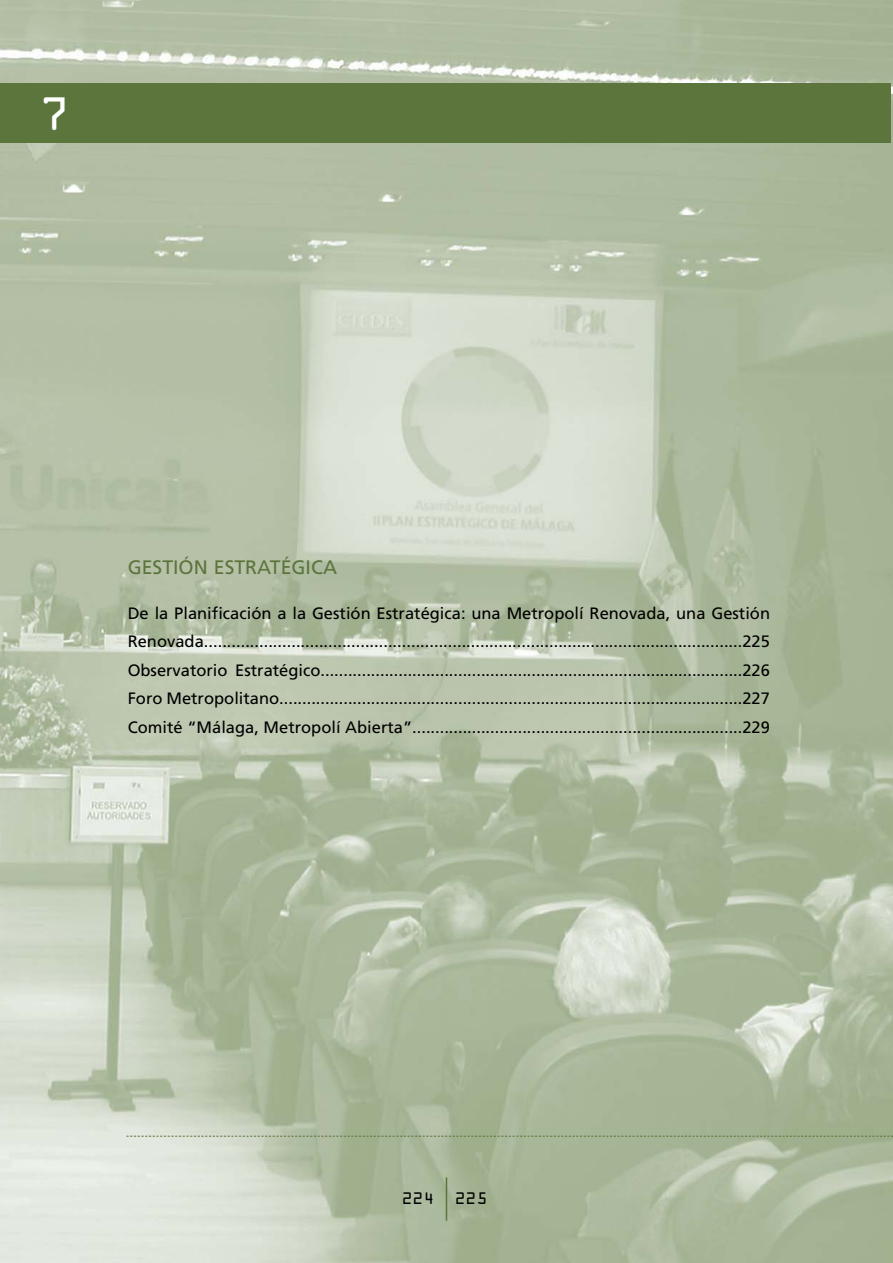
<style>
.page{position:relative;width:893px;height:1263px;background:#fff}
.page>*{position:absolute;margin:0;border:0;box-sizing:border-box;transform-origin:0 0}
.t1{font:42px "OCRA";color:#fff}
.t2{font:19.5px "Frutiger";color:#5b753c}
.t3{font:16.5px/28.5px "Frutiger";color:#000;text-align:justify}
.t4{font:15px "OCRA";color:#000}
</style>
<div class="page">
<img style="left:0;top:0;width:892px;height:1263px">
<hr style="left:446px;top:1177px;width:1px;height:44px;background:#5b753c">
<svg style="left:126px;top:1136px;width:766px;height:1px"></svg>
<div style="left:0;top:84px;width:890px;height:59px;background:#5b753c"></div>
<h1 class="t1" style="left:39px;top:99px;width:32px">7</h1>
<p class="t2" style="left:128px;top:559px;width:211px">GESTIÓN ESTRATÉGICA</p>
<p class="t3" style="left:128px;top:600px;width:644px">De la Planificación a la Gestión Estratégica: una Metropolí Renovada, una Gestión Renovada.....................................................................................................................225<br>Observatorio Estratégico............................................................................................226<br>Foro Metropolitano.....................................................................................................227<br>Comité “Málaga, Metropolí Abierta”........................................................................229</p>
<p class="t4" style="left:402px;top:1193px;width:34px">224</p>
<p class="t4" style="left:455px;top:1193px;width:34px">225</p>
</div>
